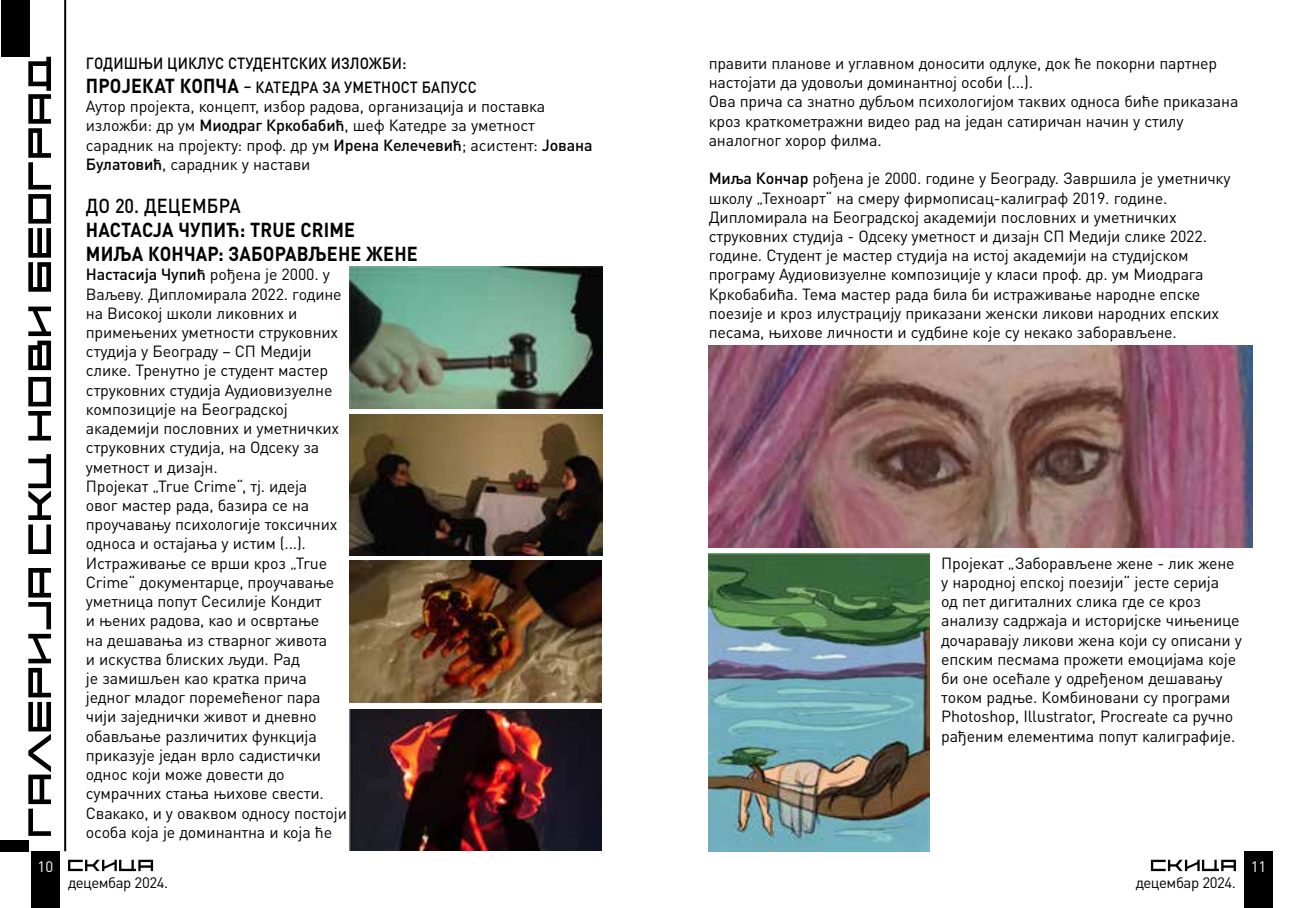
<style>
.page{position:relative;width:1304px;height:908px;background:#fff}
.page>*{position:absolute;margin:0;border:0;box-sizing:border-box;transform-origin:0 0}
.t1{font:700 20px/24px "DIN Pro";letter-spacing:.01em;color:#000;scale:.9 1}
.t2{font:500 20px "DIN Pro";color:#000;scale:.9 1}
.t3{font:16px/19.2px "DIN Pro";letter-spacing:-.01em;color:#000}
.t4{font:500 16px "DIN Pro";letter-spacing:.01em;color:#000;scale:.9 1}
.t5{font:15px "DIN Pro";letter-spacing:-.03em;color:#000}
.t6{font:15px "DIN Pro";color:#fff}
.s1{font-weight:700;font-size:20px}
.s2{font-weight:500}
</style>
<div class="page">
<div style="left:31px;top:850px;width:29px;height:57px;background:#000"></div>
<svg style="left:68px;top:859px;width:85px;height:11px"></svg>
<div style="left:1244px;top:850px;width:29px;height:57px;background:#000"></div>
<svg style="left:1151px;top:859px;width:85px;height:11px"></svg>
<div style="left:1px;top:0;width:28px;height:57px;background:#000"></div>
<hr style="left:64px;top:0;width:2px;height:850px;background:#000">
<svg style="left:28px;top:454px;width:23px;height:99px"></svg>
<svg style="left:28px;top:377px;width:23px;height:63px"></svg>
<svg style="left:28px;top:306px;width:23px;height:64px"></svg>
<svg style="left:28px;top:57px;width:23px;height:234px"></svg>
<svg style="left:28px;top:568px;width:23px;height:267px"></svg>
<div style="left:0;top:839px;width:28px;height:11px;background:#000"></div>
<img style="left:709px;top:345px;width:544px;height:202px">
<img style="left:709px;top:553px;width:221px;height:298px">
<img style="left:350px;top:266px;width:252px;height:142px">
<img style="left:350px;top:414px;width:252px;height:141px">
<img style="left:350px;top:560px;width:252px;height:141px">
<img style="left:350px;top:709px;width:252px;height:140px">
<p class="t6" style="left:38px;top:853px;width:17px">10</p>
<p class="t4" style="left:86px;top:50px;width:21px">ГОДИ</p>
<p class="t4" style="left:124px;top:50px;width:60px">ШЊИ ЦИКЛУС</p>
<p class="t4" style="left:228px;top:50px;width:11px">СТУДЕНТСКИ</p>
<p class="t4" style="left:318px;top:50px;width:25px">Х ИЗЛО</p>
<p class="t4" style="left:369px;top:50px;width:43px">ЖБИ :</p>
<p class="t4" style="left:86px;top:74px;width:299px"><span class="s1">ПРОЈ ЕКАТ КО ПЧА</span> – Катедрa за УМЕТНОСТ</p>
<p class="t4" style="left:422px;top:74px;width:43px">БАПУСС</p>
<p class="t3" style="left:86px;top:95px;width:508px">Аутор пројекта, концепт, избор радова, организација и поставка изложби: др ум <span class="s2">М иодраг Кркобабић</span>, шеф Катедре за уметност сарадник на пројекту: проф. др ум <span class="s2">И рена Келечевић</span>; aсистент: <span class="s2">Јована Булатовић</span>, сарадник у настави</p>
<p class="t2" style="left:86px;top:189px;width:79px">ДО 20. ДЕЦЕМБРА</p>
<p class="t1" style="left:86px;top:215px;width:300px">НАСТАСЈА ЧУПИЋ: TRUE CRI ME<br>МИЉА</p>
<p class="t1" style="left:148px;top:239px;width:14px">КОНЧАР</p>
<p class="t1" style="left:218px;top:239px;width:223px">: ЗАБОРАВЉЕНЕ ЖЕНЕ</p>
<p class="t3" style="left:86px;top:263px;width:263px"><span class="s2">Настасија Чупић</span> рођена је 2000. у<br>Ваљеву. Дипломирала 2022. године на Високој школи ликовних и примењених уметности струковних студија у Београду – СП Медији слике. Тренутно је студент мастер струковних студија Аудиовизуелне композиције на Београдској академији пословних и уметничких струковних студија, на Одсеку за уметност и дизајн.<br>Пројекат „True Crime“, тј. идеја<br>овог мастер рада, базира се на проучавању психологије токсичних односа и остајања у истим (...).<br>Истраживање се врши кроз „True<br>Crime“ документарце, проучавање уметница попут Сесилије Кондит<br>и њених радова, као и освртање<br>на дешавања из стварног живота<br>и искуства блиских људи. Рад<br>је замишљен као кратка прича једног младог поремећеног пара чији заједнички живот и дневно обављање различитих функција приказује један врло садистички однос који може довести до сумрачних стања њихове свести.<br>Свакако, и у оваквом односу постоји особа која је доминантна и која ће</p>
<p class="t5" style="left:68px;top:870px;width:102px">децембар 2024.</p>
<p class="t3" style="left:709px;top:52px;width:531px">правити планове и углавном доносити одлуке, док ће покорни партнер настојати да удовољи доминантној особи (...).<br>Ова прича са знатно дубљом психологијом таквих односа биће приказана кроз краткометражни видео рад на један сатиричан начин у стилу аналогног хорор филма.</p>
<p class="t3" style="left:709px;top:167px;width:523px"><span class="s2">М иља Кончар</span> рођена је 2000. године у Београду. Завршила је уметничку школу „Техноарт“ на смеру фирмописац-калиграф 2019. године.<br>Дипломирала на Београдској академији пословних и уметничких струковних студија - Одсеку уметност и дизајн СП Медији слике 2022. године. Студент је мастер студија на истој академији на студијском програму Аудиовизуелне композиције у класи проф. др. ум Миодрага Кркобабића. Тема мастер рада била би истраживање народне епске поезије и кроз илустрацију приказани женски ликови народних епских песама, њихове личности и судбине које су некако заборављене.</p>
<p class="t3" style="left:941px;top:551px;width:302px">Пројекат „Заборављене жене - лик жене у народној епској поезији“ јесте серија<br>од пет дигиталних слика где се кроз анализу садржаја и историјске чињенице дочаравају ликови жена који су описани у епским песмама прожети емоцијама које би оне осећале у одређеном дешавању током радње. Комбиновани су програми Photoshop, Illustrator, Procreate са ручно рађеним елементима попут калиграфије.</p>
<p class="t5" style="left:1136px;top:870px;width:102px">децембар 2024.</p>
<p class="t6" style="left:1251px;top:853px;width:17px">11</p>
</div>
